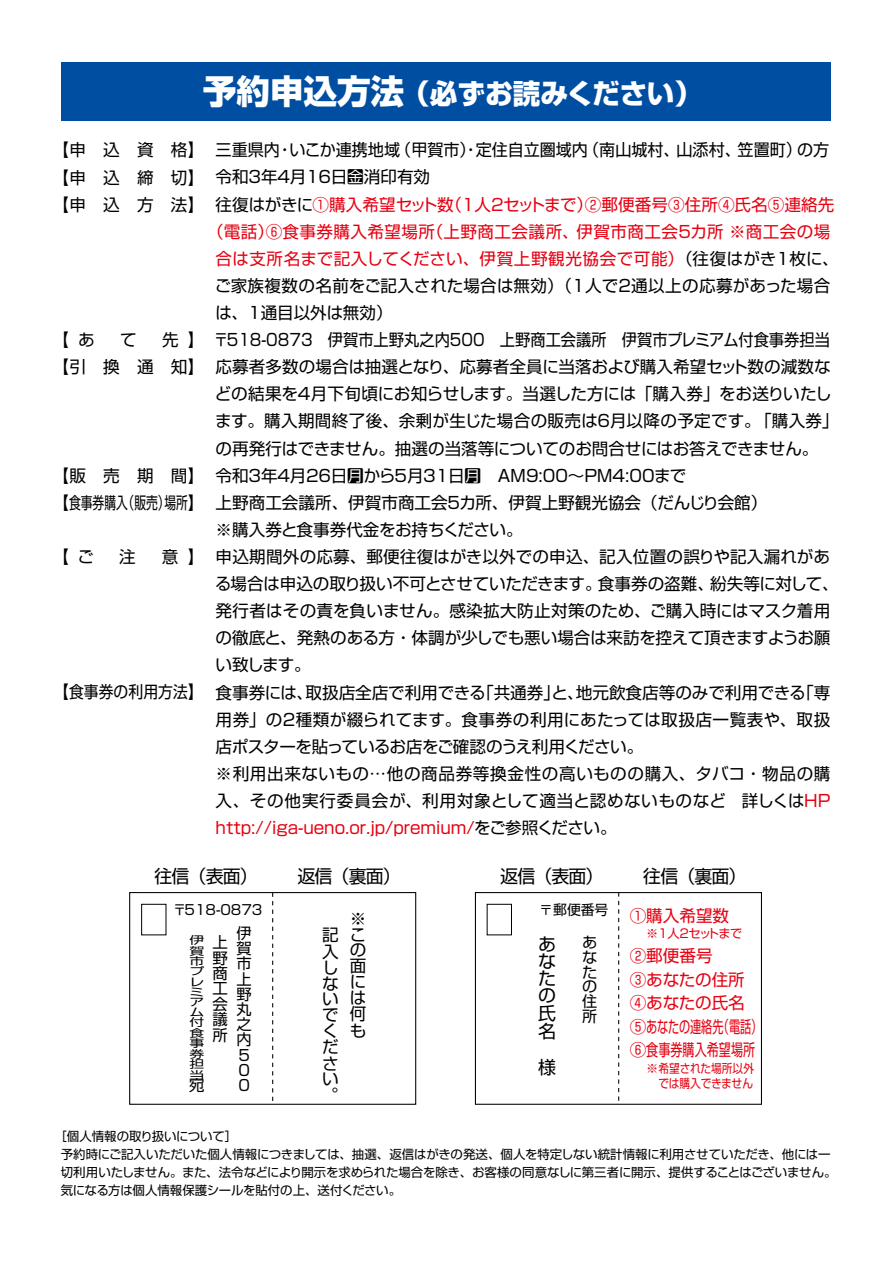
<style>
.page{position:relative;width:893px;height:1263px;background:#fff}
.page>*{position:absolute;margin:0;border:0;box-sizing:border-box;transform-origin:0 0}
.t1{font:800 33.6px "Shin Go Pr 6";color:#fff}
.t2{font:800 27.6px "Shin Go Pr 6";color:#fff}
.t3{font:18px/17.4px "Shin Go Pr 6";letter-spacing:-.05em;color:#000;text-align:justify}
.t4{font:16.65px/16px "Shin Go Pr 6";color:#000}
.t5{font:16.65px "Shin Go Pr 6";letter-spacing:.025em;color:#e60012}
.t6{font:16.65px "Shin Go Pr 6";letter-spacing:.02em;color:#000}
.t7{font:16.65px/23.5px "Shin Go Pr 6";color:#e60012}
.t8{font:16.65px "Shin Go Pr 6";color:#000;scale:.92 1}
.t9{font:16.65px "Shin Go Pr 6";letter-spacing:-.025em;color:#000}
.t10{font:16.65px "Shin Go Pr 6";letter-spacing:-.02em;color:#000}
.t11{font:16.65px "Shin Go Pr 6";letter-spacing:-.02em;color:#e60012}
.t12{font:16.65px "Shin Go Pr 6";letter-spacing:-.03em;color:#000}
.t13{font:16.65px "Shin Go Pr 6";letter-spacing:-.035em;color:#000}
.t14{font:16.65px "Shin Go Pr 6";color:#000;scale:.71 1}
.t15{font:16.65px "Shin Go Pr 6";color:#e60012;scale:.67 1}
.t16{font:15.45px/15.5px "Shin Go Pr 6";color:#000;text-align:justify}
.t17{font:15.15px/15.1px "Shin Go Pr 6";color:#000;text-align:justify}
.t18{font:13.8px "Shin Go Pr 6";color:#000}
.t19{font:12.45px/18px "Shin Go Pr 6";letter-spacing:-.02em;color:#000}
.t20{font:12.15px/14.9px "Shin Go Pr 6";letter-spacing:-.03em;color:#e60012;text-align:right}
.t21{font:12.15px "Shin Go Pr 6";letter-spacing:-.13em;color:#e60012}
.t22{font:10.5px/10.4px "Shin Go Pr 6";color:#000;scale:1.41 1}
.s1{color:#000}
.s2{color:#e60012}
.s3{font-family:"Koz Go Pro"}
</style>
<div class="page">
<div style="left:61px;top:62px;width:769px;height:58px;background:#004ea2"></div>
<div style="left:129px;top:892px;width:287px;height:213px;border:1px solid #000"></div>
<svg style="left:272px;top:892px;width:1px;height:212px"></svg>
<div style="left:141px;top:904px;width:25px;height:31px;border:1px solid #000"></div>
<div style="left:475px;top:892px;width:287px;height:213px;border:1px solid #000"></div>
<svg style="left:618px;top:892px;width:1px;height:212px"></svg>
<div style="left:487px;top:904px;width:25px;height:31px;border:1px solid #000"></div>
<h1 class="t1" style="left:203px;top:65px;width:203px">予約申込方法</h1>
<h2 class="t2" style="left:402px;top:72px;width:301px">（必ずお読みください(</h2>
<p class="t4" style="left:52px;top:141px;width:35px">【申</p>
<p class="t4" style="left:103px;top:141px;width:18px">込</p>
<p class="t4" style="left:137px;top:141px;width:18px">資</p>
<p class="t4" style="left:171px;top:141px;width:35px">格【</p>
<p class="t4" style="left:52px;top:168px;width:35px">【申</p>
<p class="t4" style="left:103px;top:168px;width:18px">込</p>
<p class="t4" style="left:137px;top:168px;width:18px">締</p>
<p class="t4" style="left:171px;top:168px;width:35px">切【</p>
<p class="t4" style="left:52px;top:195px;width:35px">【申</p>
<p class="t4" style="left:103px;top:195px;width:18px">込</p>
<p class="t4" style="left:137px;top:195px;width:18px">方</p>
<p class="t4" style="left:171px;top:195px;width:35px">法【</p>
<p class="t4" style="left:52px;top:331px;width:18px">【</p>
<p class="t4" style="left:78px;top:331px;width:18px">あ</p>
<p class="t4" style="left:120px;top:331px;width:18px">て</p>
<p class="t4" style="left:162px;top:331px;width:18px">先</p>
<p class="t4" style="left:188px;top:331px;width:18px">【</p>
<p class="t4" style="left:52px;top:358px;width:35px">【引</p>
<p class="t4" style="left:103px;top:358px;width:18px">換</p>
<p class="t4" style="left:137px;top:358px;width:18px">通</p>
<p class="t4" style="left:171px;top:358px;width:35px">知【</p>
<p class="t4" style="left:52px;top:466px;width:35px">【販</p>
<p class="t4" style="left:103px;top:466px;width:18px">売</p>
<p class="t4" style="left:137px;top:466px;width:18px">期</p>
<p class="t4" style="left:171px;top:466px;width:35px">間【</p>
<p class="t14" style="left:123px;top:489px;width:117px">（販売場所【</p>
<p class="t4" style="left:52px;top:493px;width:77px">【食事券購入</p>
<p class="t14" style="left:158px;top:489px;width:18px">）</p>
<p class="t4" style="left:52px;top:547px;width:18px">【</p>
<p class="t4" style="left:78px;top:547px;width:18px">ご</p>
<p class="t4" style="left:119px;top:547px;width:18px">注</p>
<p class="t4" style="left:162px;top:547px;width:18px">意</p>
<p class="t4" style="left:188px;top:547px;width:18px">【</p>
<p class="t4" style="left:52px;top:683px;width:154px">【食事券の利用方法【</p>
<p class="t4" style="left:395px;top:141px;width:85px">（甲賀市）・</p>
<p class="t4" style="left:583px;top:141px;width:98px">（南山城村、</p>
<p class="t4" style="left:290px;top:141px;width:112px">いこか連携地域</p>
<p class="t4" style="left:476px;top:141px;width:114px">定住自立圏域内</p>
<p class="t4" style="left:216px;top:135px;width:216px;line-height:27.2px">三重県内<br>令和３年４月16日金消印有効</p>
<p class="t4" style="left:277px;top:141px;width:18px">・</p>
<p class="t4" style="left:676px;top:141px;width:66px">山添村、</p>
<p class="t4" style="left:738px;top:141px;width:66px">笠置町）</p>
<p class="t4" style="left:797px;top:141px;width:34px">の方</p>
<p class="t11" style="left:216px;top:190px;width:240px"><span class="s1">往復はがきに</span>①購入希望セット数</p>
<p class="t7" style="left:446px;top:191px;width:390px">（１人２セットまで）②郵便番号③住所④氏名⑤連絡先</p>
<p class="t5" style="left:427px;top:218px;width:153px">（上野商工会議所、</p>
<p class="t5" style="left:576px;top:218px;width:256px">伊賀市商工会５カ所 ※商工会の場</p>
<p class="t5" style="left:207px;top:218px;width:229px">（電話）⑥食事券購入希望場所</p>
<p class="t5" style="left:216px;top:245px;width:625px">合は支所名まで記入してください、伊賀上野観光協会で可能）<span class="s1">（往復はがき１枚に、</span></p>
<p class="t4" style="left:215px;top:276px;width:617px">ご家族複数の名前をご記入された場合は無効）（1人で２通以上の応募があった場合</p>
<p class="t4" style="left:215px;top:303px;width:179px">は、1通目以外は無効(</p>
<p class="t8" style="left:214px;top:326px;width:672px">〒518-0873　伊賀市上野丸之内500　上野商工会議所　伊賀市プレミアム付食事券担当</p>
<p class="t4" style="left:216px;top:358px;width:617px">応募者多数の場合は抽選となり、応募者全員に当落および購入希望セット数の減数な</p>
<p class="t4" style="left:215px;top:385px;width:618px">どの結果を４月下旬頃にお知らせします。当選した方には「購入券」をお送りいたし</p>
<p class="t6" style="left:215px;top:407px;width:625px">ます。購入期間終了後、余剰が生じた場合の販売は6月以降の予定です。「購入券「</p>
<p class="t4" style="left:216px;top:439px;width:604px">の再発行はできません。抽選の当落等についてのお問合せにはお答えできません。</p>
<p class="t12" style="left:496px;top:462px;width:192px">ＡＭ9:00～ＰＭ4:00まで</p>
<p class="t4" style="left:459px;top:460px;width:310px;line-height:27.2px;text-indent:-244px">令和３年４月26日月から5月31日月<br>カ所、伊賀上野観光協会（だんじり会館(</p>
<p class="t4" style="left:216px;top:493px;width:248px">上野商工会議所、伊賀市商工会５</p>
<p class="t10" style="left:216px;top:516px;width:309px">※購入券と食事券代金をお持ちください。</p>
<p class="t4" style="left:216px;top:547px;width:616px">申込期間外の応募、郵便往復はがき以外での申込、記入位置の誤りや記入漏れがあ</p>
<p class="t13" style="left:710px;top:570px;width:130px">紛失等に対して、</p>
<p class="t9" style="left:215px;top:570px;width:388px">る場合は申込の取り扱い不可とさせていただきます。</p>
<p class="t6" style="left:216px;top:597px;width:616px">発行者はその責を負いません。感染拡大防止対策のため、ご購入時にはマスク着用</p>
<p class="t4" style="left:216px;top:629px;width:616px">の徹底と、発熱のある方・体調が少しでも悪い場合は来訪を控えて頂きますようお願</p>
<p class="t4" style="left:216px;top:656px;width:97px">い致します。</p>
<p class="t4" style="left:797px;top:683px;width:35px">「専</p>
<p class="t4" style="left:598px;top:574px;width:118px">食事券の盗難、</p>
<p class="t4" style="left:477px;top:683px;width:108px">「共通券と」、</p>
<p class="t4" style="left:576px;top:683px;width:231px">地元飲食店等のみで利用できる</p>
<p class="t4" style="left:216px;top:677px;width:616px;line-height:27.2px">食事券には、<br>用券」の２種類が綴られてます。食事券の利用にあたっては取扱店一覧表や、取扱店ポスターを貼っているお店をご確認のうえ利用ください。<br>※利用出来ないもの…他の商品券等換金性の高いものの購入、タバコ・物品の購入、その他実行委員会が、利用対象として適当と認めないものなど　詳しくは<span class="s2">HP http://iga-ueno.or j p. /premium/</span>をご参照ください。</p>
<p class="t4" style="left:305px;top:683px;width:182px">取扱店全店で利用できる</p>
<p class="t3" style="left:155px;top:866px;width:105px">往信（表面）</p>
<p class="t18" style="left:173px;top:899px;width:91px">〒518-0873</p>
<p class="t22" style="left:190px;top:934px;width:12px">伊賀市プレミアム付食事券担当</p>
<p class="t16" style="left:212px;top:933px;width:17px">上野商工会議所</p>
<p class="t16" style="left:189px;top:1076px;width:17px">宛</p>
<p class="t17" style="left:237px;top:925px;width:16px">伊賀市上野丸之内</p>
<p class="t17" style="left:238px;top:1046px;width:12px">5<br>0<br>0</p>
<p class="t3" style="left:298px;top:866px;width:105px">返信（裏面）</p>
<p class="t3" style="left:500px;top:866px;width:105px">返信（表面）</p>
<p class="t3" style="left:643px;top:866px;width:105px">往信（裏面(</p>
<p class="t4" style="left:350px;top:909px;width:16px">※</p>
<p class="t18" style="left:539px;top:898px;width:71px"><span class="s3">〒</span>郵便番号</p>
<p class="t7" style="left:630px;top:903px;width:101px">①購入希望数</p>
<p class="t4" style="left:322px;top:926px;width:18px">記入しないでください</p>
<p class="t3" style="left:538px;top:934px;width:19px">あなたの氏名</p>
<p class="t17" style="left:582px;top:934px;width:16px">あなたの住所</p>
<p class="t4" style="left:350px;top:925px;width:17px;text-align:justify">この面には何も</p>
<p class="t3" style="left:538px;top:1057px;width:19px">様</p>
<p class="t4" style="left:322px;top:1086px;width:17px">。</p>
<p class="t21" style="left:646px;top:924px;width:98px">※１人２セットまで</p>
<p class="t7" style="left:630px;top:943px;width:84px">②郵便番号</p>
<p class="t7" style="left:630px;top:966px;width:117px">③あなたの住所</p>
<p class="t7" style="left:630px;top:990px;width:117px">④あなたの氏名</p>
<p class="t15" style="left:718px;top:1013px;width:68px">（電話(</p>
<p class="t7" style="left:630px;top:1013px;width:127px">⑤あなたの連絡先<br>⑥食事券購入希望場所</p>
<p class="t20" style="left:646px;top:1060px;width:109px">※希望された場所以外では購入できません</p>
<p class="t19" style="left:61px;top:1126px;width:777px;text-indent:-6px">［個人情報の取り扱いについて[<br>予約時にご記入いただいた個人情報につきましては、抽選、返信はがきの発送、個人を特定しない統計情報に利用させていただき、他には一切利用いたしません。また、法令などにより開示を求められた場合を除き、お客様の同意なしに第三者に開示、提供することはございません。気になる方は個人情報保護シールを貼付の上、送付ください。</p>
</div>
